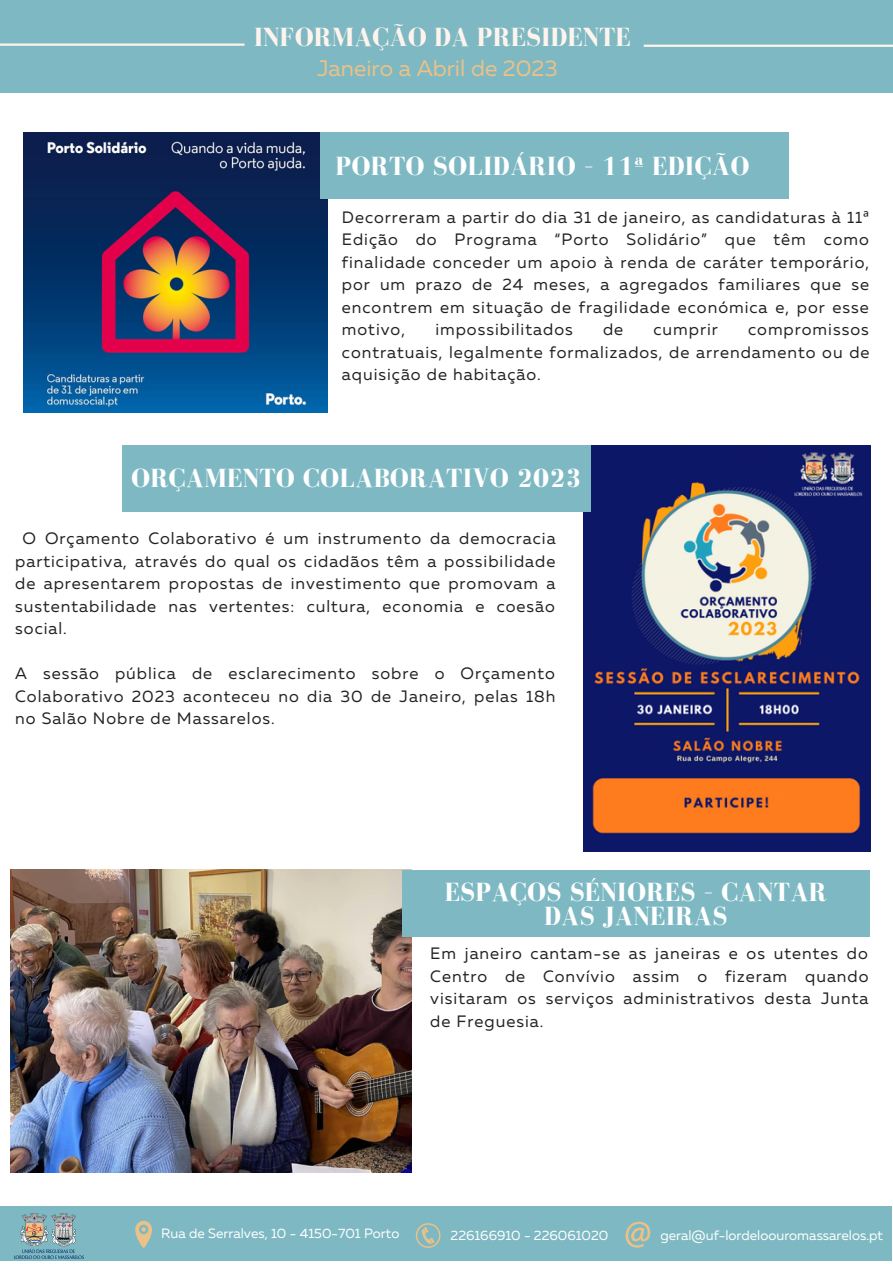
<style>
.page{position:relative;width:893px;height:1264px;background:#fff}
.page>*{position:absolute;margin:0;border:0;box-sizing:border-box;transform-origin:0 0}
.t1{font:700 27px/23.5px "Bodoni FLF";letter-spacing:.01em;color:#fff;text-align:center}
.t2{font:700 27px "Bodoni FLF";color:#fff4ed}
.t3{font:22.5px "Muller";color:#ecc187}
.t4{font:16.5px/22.5px "Muller";letter-spacing:.06em;color:#222;text-align:justify}
.t5{font:13.5px "Muller";color:#fff}
.s1{font-family:"Noto Sans"}
</style>
<div class="page">
<div style="left:0;top:0;width:892px;height:92px;background:#7eb9c3"></div>
<hr style="left:0;top:43px;width:244px;height:3px;background:#fff4ed">
<hr style="left:643px;top:45px;width:249px;height:2px;background:#fff4ed">
<img style="left:11px;top:869px;width:400px;height:303px">
<div style="left:402px;top:869px;width:467px;height:67px;background:#7eb9c3"></div>
<div style="left:0;top:1206px;width:891px;height:54px;background:#7eb9c3"></div>
<svg style="left:135px;top:1220px;width:17px;height:27px"></svg>
<svg style="left:416px;top:1223px;width:24px;height:24px"></svg>
<svg style="left:625px;top:1221px;width:25px;height:26px"></svg>
<img style="left:14px;top:1213px;width:69px;height:45px">
<img style="left:23px;top:132px;width:305px;height:280px">
<div style="left:320px;top:132px;width:468px;height:67px;background:#7eb9c3"></div>
<img style="left:584px;top:445px;width:286px;height:406px">
<div style="left:122px;top:445px;width:468px;height:66px;background:#7eb9c3"></div>
<h1 class="t2" style="left:254px;top:22px;width:378px">INFORMAÇÃO DA PRESIDENTE</h1>
<h2 class="t3" style="left:317px;top:59px;width:242px">Janeiro a Abril de 2023</h2>
<h1 class="t1" style="left:335px;top:155px;width:415px">PORTO SOLIDÁRIO – 11ª EDIÇÃO</h1>
<p class="t4" style="left:342px;top:207px;width:528px">Decorreram a partir do dia 31 de janeiro, as candidaturas à 11<span class="s1">ª </span>Edição do Programa “Porto Solidário” que têm como finalidade conceder um apoio à renda de caráter temporário, por um prazo de 24 meses, a agregados familiares que se encontrem em situação de fragilidade económica e, por esse motivo,</p>
<p class="t4" style="left:435px;top:319px;width:139px">impossibilitados</p>
<p class="t4" style="left:603px;top:319px;width:22px">de</p>
<p class="t4" style="left:653px;top:319px;width:66px">cumprir</p>
<p class="t4" style="left:342px;top:319px;width:529px;text-indent:406px">compromissos contratuais, legalmente formalizados, de arrendamento ou de aquisição de habitação.</p>
<h1 class="t1" style="left:131px;top:466px;width:452px">ORÇAMENTO COLABORATIVO 2023</h1>
<p class="t4" style="left:15px;top:529px;width:542px;text-indent:7px">O Orçamento Colaborativo é um instrumento da democracia participativa, através do qual os cidadãos têm a possibilidade de apresentarem propostas de investimento que promovam a sustentabilidade nas vertentes: cultura, economia e coesão social.</p>
<p class="t4" style="left:15px;top:663px;width:541px">A sessão pública de esclarecimento sobre o Orçamento Colaborativo 2023 aconteceu no dia 30 de Janeiro, pelas 18h no Salão Nobre de Massarelos.</p>
<h1 class="t1" style="left:444px;top:880px;width:384px">ESPAÇOS SÉNIORES – CANTAR<br>DAS JANEIRAS</h1>
<p class="t4" style="left:430px;top:943px;width:440px">Em janeiro cantam-se as janeiras e os utentes do Centro de Convívio assim o fizeram quando visitaram os serviços administrativos desta Junta de Freguesia.</p>
<p class="t5" style="left:161px;top:1227px;width:240px">Rua de Serralves, 10 - 4150-701 Porto</p>
<p class="t5" style="left:450px;top:1229px;width:159px">226166910 - 226061020</p>
<p class="t5" style="left:660px;top:1229px;width:224px">geral@uf-lordeloouromassarelos.pt</p>
</div>
